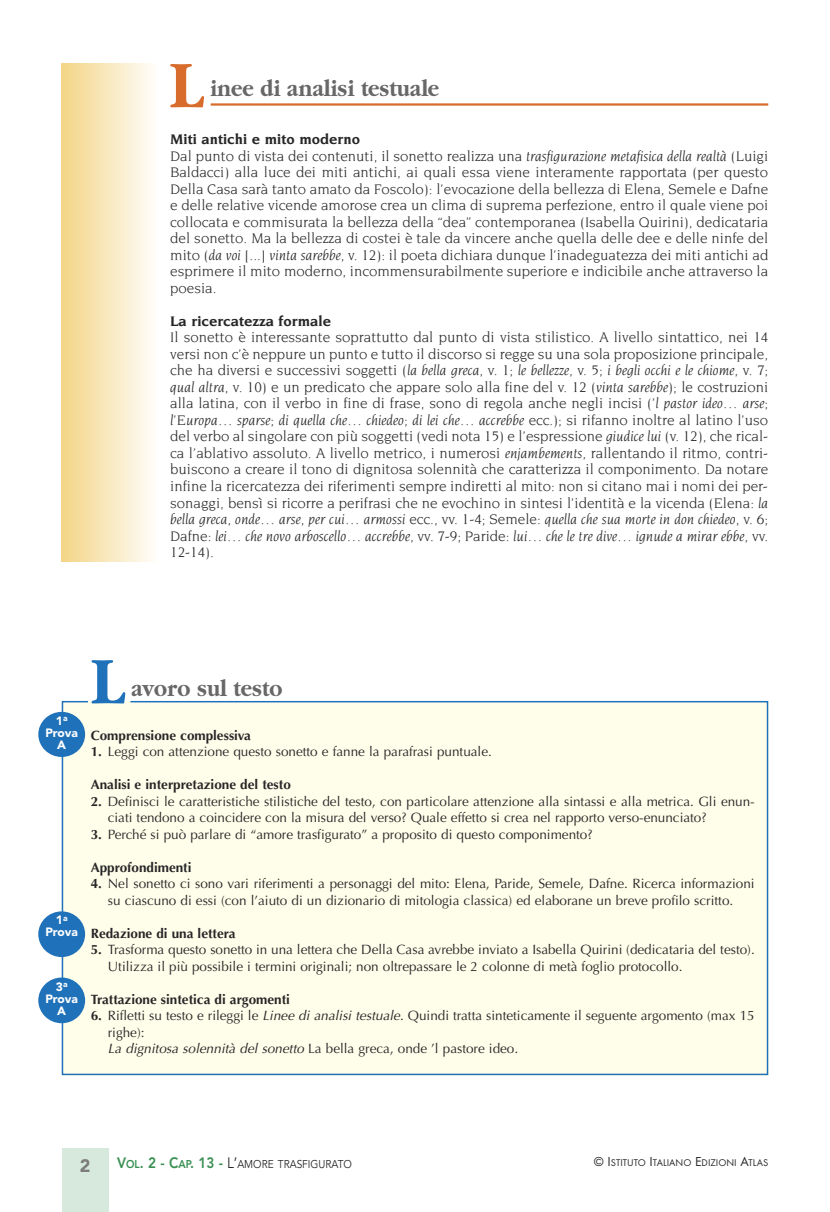
<style>
.page{position:relative;width:830px;height:1212px;background:#fff}
.page>*{position:absolute;margin:0;border:0;box-sizing:border-box;transform-origin:0 0}
.t1{font:700 69.15px "Garamond";color:#d76c2c;scale:.9 1}
.t2{font:700 69.15px "Garamond";color:#1f71b9;scale:.9 1}
.t3{font:700 24px "Garamond";color:#686768;scale:.9 1}
.t4{font:900 18px "Avenir";color:#7d7d7d}
.t5{font:15px/16.5px "Novarese";color:#272627}
.t6{font:700 15px "Novarese";color:#272627}
.t7{font:13.5px/16.5px "Optima";color:#272627}
.t8{font:700 13.5px "Optima";color:#272627}
.t9{font:900 12px/12px "Avenir";color:#fff;text-align:center}
.t10{font:11.25px "Avenir";color:#272627;scale:.9 1}
.t11{font:10.2px "Futura T";color:#272627}
.s1{font-weight:700}
.s2{font-style:italic}
.s3{font-weight:800;font-size:15px;color:#388f52}
.s4{font-weight:800;color:#388f52}
.s5{font-size:15px}
.s6{font-size:13.5px}
</style>
<div class="page">
<div style="left:62px;top:1148px;width:46px;height:64px;background:#d7e9dd"></div>
<hr style="left:210px;top:103px;width:557px;height:3px;background:#d76c2c">
<div style="left:62px;top:64px;width:95px;height:497px;background:linear-gradient(to right,#f4d587,#fffdfb)"></div>
<div style="left:61px;top:700px;width:707px;height:376px;background:#fffeea"></div>
<div style="left:38px;top:712px;width:47px;height:45px;background:#1f71b9;border-radius:50%"></div>
<div style="left:38px;top:911px;width:47px;height:46px;background:#1f71b9;border-radius:50%"></div>
<div style="left:38px;top:977px;width:47px;height:46px;background:#1f71b9;border-radius:50%"></div>
<h1 class="t1" style="left:170px;top:43px;width:39px">L</h1>
<h2 class="t3" style="left:210px;top:73px;width:256px">inee di analisi testuale</h2>
<p class="t5" style="left:170px;top:132px;width:599px"><span class="s1">Miti antichi e mito moderno<br></span>Dal punto di vista dei contenuti, il sonetto realizza una <span class="s2">trasfigurazione metafisica della realtà</span> (Luigi Baldacci) alla luce dei miti antichi, ai quali essa viene interamente rapportata (per questo Della Casa sarà tanto amato da Foscolo): l’evocazione della bellezza di Elena, Semele e Dafne e delle relative vicende amorose crea un clima di suprema perfezione, entro il quale viene poi collocata e commisurata la bellezza della “dea” contemporanea (Isabella Quirini), dedicataria del sonetto. Ma la bellezza di costei è tale da vincere anche quella delle dee e delle ninfe del mito (<span class="s2">da voi [...] vinta sarebbe</span>, v. 12): il poeta dichiara dunque l’inadeguatezza dei miti antichi ad esprimere il mito moderno, incommensurabilmente superiore e indicibile anche attraverso la poesia.</p>
<p class="t6" style="left:170px;top:315px;width:162px">La ricercatezza formale</p>
<p class="t5" style="left:170px;top:330px;width:599px;text-align:justify">Il sonetto è interessante soprattutto dal punto di vista stilistico. A livello sintattico, nei 14 versi non c’è neppure un punto e tutto il discorso si regge su una sola proposizione principale, che ha diversi e successivi soggetti (<span class="s2">la bella greca</span>, v. 1; <span class="s2">le bellezze</span>, v. 5; <span class="s2">i begli occhi e le chiome</span>, v. 7; <span class="s2">qual altra</span>, v. 10) e un predicato che appare solo alla fine del v. 12 (<span class="s2">vinta sarebbe</span>); le costruzioni alla latina, con il verbo in fine di frase, sono di regola anche negli incisi (<span class="s2">’l pastor ideo… arse</span>; <span class="s2">l’Europa… sparse</span>; <span class="s2">di quella che… chiedeo</span>; <span class="s2">di lei che… accrebbe</span> ecc.); si rifanno inoltre al latino l’uso del verbo al singolare con più soggetti (vedi nota 15) e l’espressione <span class="s2">giudice lui</span> (v. 12), che rical&shy;ca l’ablativo assoluto. A livello metrico, i numerosi <span class="s2">enjambements</span>, rallentando il ritmo, contri&shy;buiscono a creare il tono di dignitosa solennità che caratterizza il componimento. Da notare infine la ricercatezza dei riferimenti sempre indiretti al mito: non si citano mai i nomi dei per&shy;sonaggi, bensì si ricorre a perifrasi che ne evochino in sintesi l’identità e la vicenda (Elena: <span class="s2">la bella greca, onde… arse, per cui… armossi</span> ecc., vv. 1-4; Semele: <span class="s2">quella che sua morte in don chiedeo</span>, v. 6; Dafne: <span class="s2">lei… che novo arboscello… accrebbe</span>, vv. 7-9; Paride: <span class="s2">lui… che le tre dive… ignude a mirar ebbe</span>, vv.<br>12-14).</p>
<p class="t9" style="left:45px;top:716px;width:34px">1<sup>a<br></sup>Prova<br>A</p>
<p class="t9" style="left:45px;top:915px;width:34px">1<sup>a<br></sup>Prova</p>
<p class="t9" style="left:45px;top:981px;width:34px">3<sup>a<br></sup>Prova<br>A</p>
<h1 class="t2" style="left:91px;top:639px;width:39px">L</h1>
<h2 class="t3" style="left:131px;top:674px;width:169px">avoro sul testo</h2>
<p class="t8" style="left:91px;top:730px;width:162px">Comprensione complessiva</p>
<p class="t7" style="left:91px;top:745px;width:402px"><span class="s1">1.</span> Leggi con attenzione questo sonetto e fanne la parafrasi puntuale.</p>
<p class="t8" style="left:91px;top:779px;width:201px">Analisi e interpretazione del testo</p>
<p class="t7" style="left:108px;top:794px;width:648px;text-indent:-17px"><span class="s1">2.</span> Definisci le caratteristiche stilistiche del testo, con particolare attenzione alla sintassi e alla metrica. Gli enun&shy;ciati tendono a coincidere con la misura del verso? Quale effetto si crea nel rapporto verso-enunciato?</p>
<p class="t7" style="left:91px;top:827px;width:503px"><span class="s1">3.</span> Perché si può parlare di “amore trasfigurato” a proposito di questo componimento?</p>
<p class="t8" style="left:91px;top:861px;width:102px">Approfondimenti</p>
<p class="t7" style="left:91px;top:877px;width:665px;text-align:center"><span class="s1">4.</span> Nel sonetto ci sono vari riferimenti a personaggi del mito: Elena, Paride, Semele, Dafne. Ricerca informazioni su ciascuno di essi (con l’aiuto di un dizionario di mitologia classica) ed elaborane un breve profilo scritto.</p>
<p class="t8" style="left:91px;top:927px;width:146px">Redazione di una lettera</p>
<p class="t7" style="left:108px;top:943px;width:648px;text-indent:-17px"><span class="s1">5.</span> Trasforma questo sonetto in una lettera che Della Casa avrebbe inviato a Isabella Quirini (dedicataria del testo).<br>Utilizza il più possibile i termini originali; non oltrepassare le 2 colonne di metà foglio protocollo.</p>
<p class="t8" style="left:91px;top:993px;width:201px">Trattazione sintetica di argomenti</p>
<p class="t7" style="left:108px;top:1009px;width:648px;text-indent:-17px"><span class="s1">6.</span> Rifletti su testo e rileggi le <span class="s2">Linee di analisi testuale</span>. Quindi tratta sinteticamente il seguente argomento (max 15 righe):<br><span class="s2">La dignitosa solennità del sonetto</span> La bella greca, onde ’l pastore ideo<span class="s2">.</span></p>
<p class="t4" style="left:80px;top:1159px;width:12px">2</p>
<p class="t10" style="left:117px;top:1159px;width:262px"><span class="s3">V</span><span class="s4">OL</span><span class="s3">. 2 - C</span><span class="s4">AP</span><span class="s3">. 13 -</span> <span class="s5">L’</span>AMORE TRASFIGURATO</p>
<p class="t11" style="left:593px;top:1156px;width:176px"><span class="s6">© I</span>STITUTO <span class="s6">I</span>TALIANO <span class="s6">E</span>DIZIONI <span class="s6">A</span>TLAS</p>
</div>
